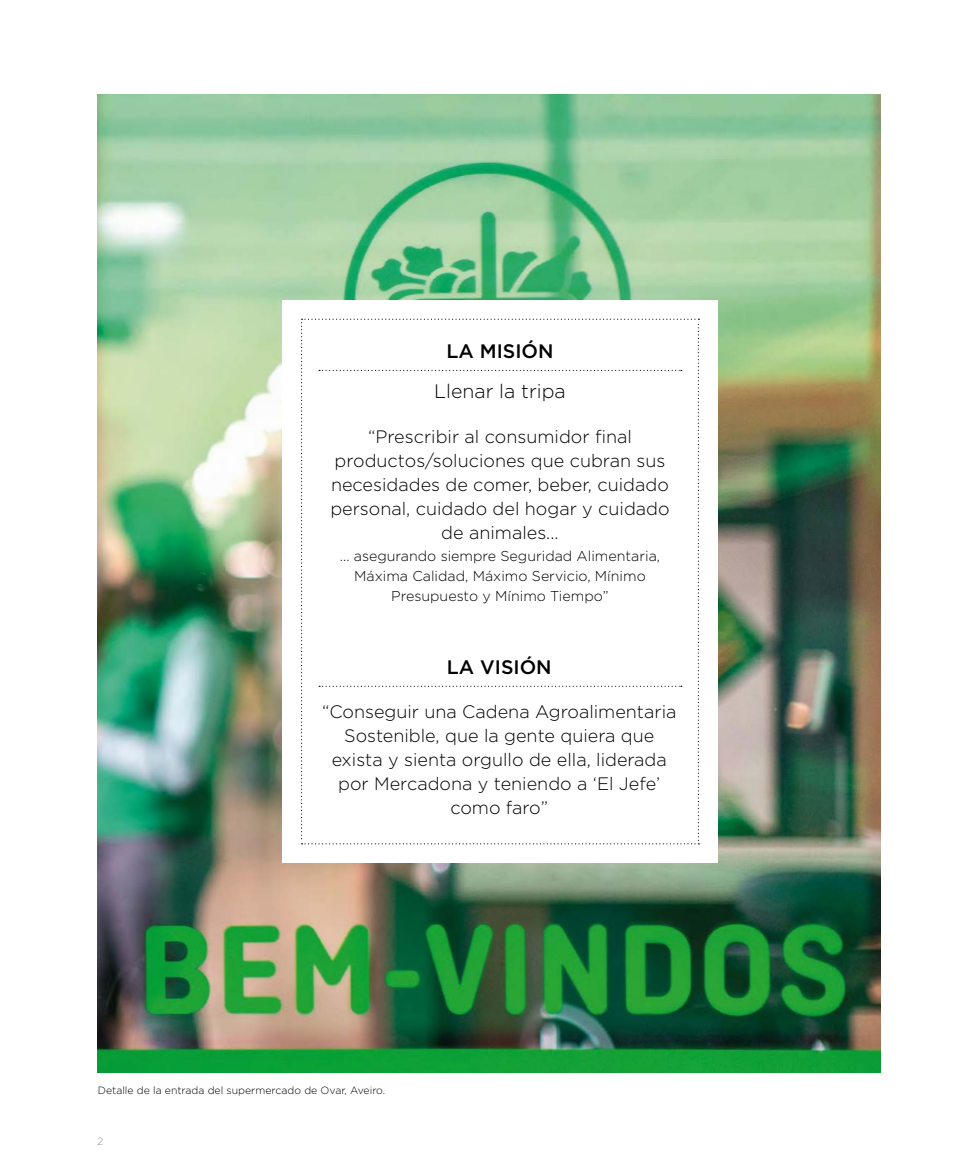
<style>
.page{position:relative;width:978px;height:1170px;background:#fff}
.page>*{position:absolute;margin:0;border:0;box-sizing:border-box;transform-origin:0 0}
.t1{font:500 19.5px "Gotham Pro";color:#000}
.t2{font:300 19.5px "Gotham Pro";color:#000}
.t3{font:300 18px/24px "Gotham Pro";color:#000;text-align:center}
.t4{font:300 14.25px/20.2px "Gotham Pro";color:#000;text-align:center}
.t5{font:300 10.5px "Gotham Pro";color:#000}
.t6{font:300 10.5px "Gotham Pro";color:#9d9d9c}
</style>
<div class="page">
<img style="left:98px;top:95px;width:782px;height:976px">
<div style="left:282px;top:300px;width:436px;height:562px;background:#fff"></div>
<svg style="left:301px;top:318px;width:398px;height:526px"></svg>
<p class="t1" style="left:446px;top:340px;width:109px">LA MISIÓN</p>
<p class="t2" style="left:434px;top:381px;width:133px">Llenar la tripa</p>
<p class="t3" style="left:330px;top:424px;width:341px">“Prescribir al consumidor final productos/soluciones que cubran sus necesidades de comer, beber, cuidado personal, cuidado del hogar y cuidado de animales...</p>
<p class="t4" style="left:340px;top:545px;width:322px">... asegurando siempre Seguridad Alimentaria,<br>Máxima Calidad, Máximo Servicio, Mínimo<br>Presupuesto y Mínimo Tiempo”</p>
<p class="t1" style="left:447px;top:656px;width:106px">LA VISIÓN</p>
<p class="t3" style="left:322px;top:699px;width:356px">“Conseguir una Cadena Agroalimentaria<br>Sostenible, que la gente quiera que exista y sienta orgullo de ella, liderada por Mercadona y teniendo a ‘El Jefe’ como faro”</p>
<p class="t5" style="left:98px;top:1084px;width:289px">Detalle de la entrada del supermercado de Ovar, Aveiro.</p>
<p class="t6" style="left:97px;top:1135px;width:8px">2</p>
</div>
